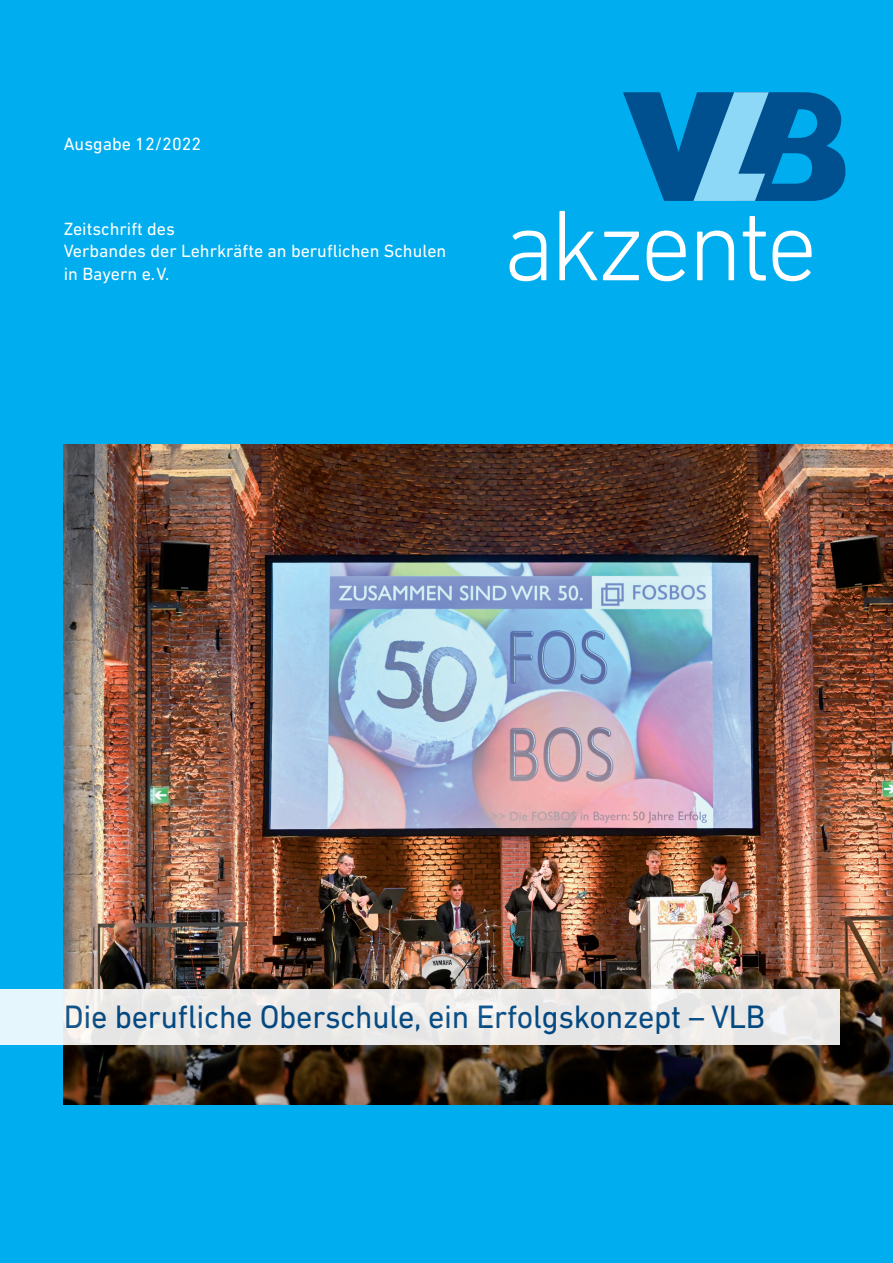
<style>
.page{position:relative;width:893px;height:1263px;background:#00aeef}
.page>*{position:absolute;margin:0;border:0;box-sizing:border-box;transform-origin:0 0}
.t1{font:300 102px "DIN Next LT Pro";letter-spacing:-.04em;color:#fff}
.t2{font:33px "DIN Next LT Pro";letter-spacing:-.01em;color:#004f8f}
.t3{font:18px "DIN Next LT Pro";color:#fff}
</style>
<div class="page">
<img style="left:64px;top:445px;width:829px;height:660px">
<svg style="left:0;top:989px;width:839px;height:56px;background:#eaeae9"></svg>
<svg style="left:623px;top:92px;width:222px;height:109px"></svg>
<p class="t3" style="left:64px;top:133px;width:139px">Ausgabe 12/2022</p>
<p class="t3" style="left:64px;top:218px;width:113px">Zeitschrift des</p>
<p class="t3" style="left:64px;top:241px;width:384px">Verbandes der Lehrkräfte an beruflichen Schulen</p>
<p class="t3" style="left:64px;top:263px;width:107px">in Bayern e.V.</p>
<p class="t1" style="left:503px;top:187px;width:316px">akzente</p>
<h2 class="t2" style="left:64px;top:998px;width:703px">Die berufliche Oberschule, ein Erfolgskonzept – VLB</h2>
</div>
